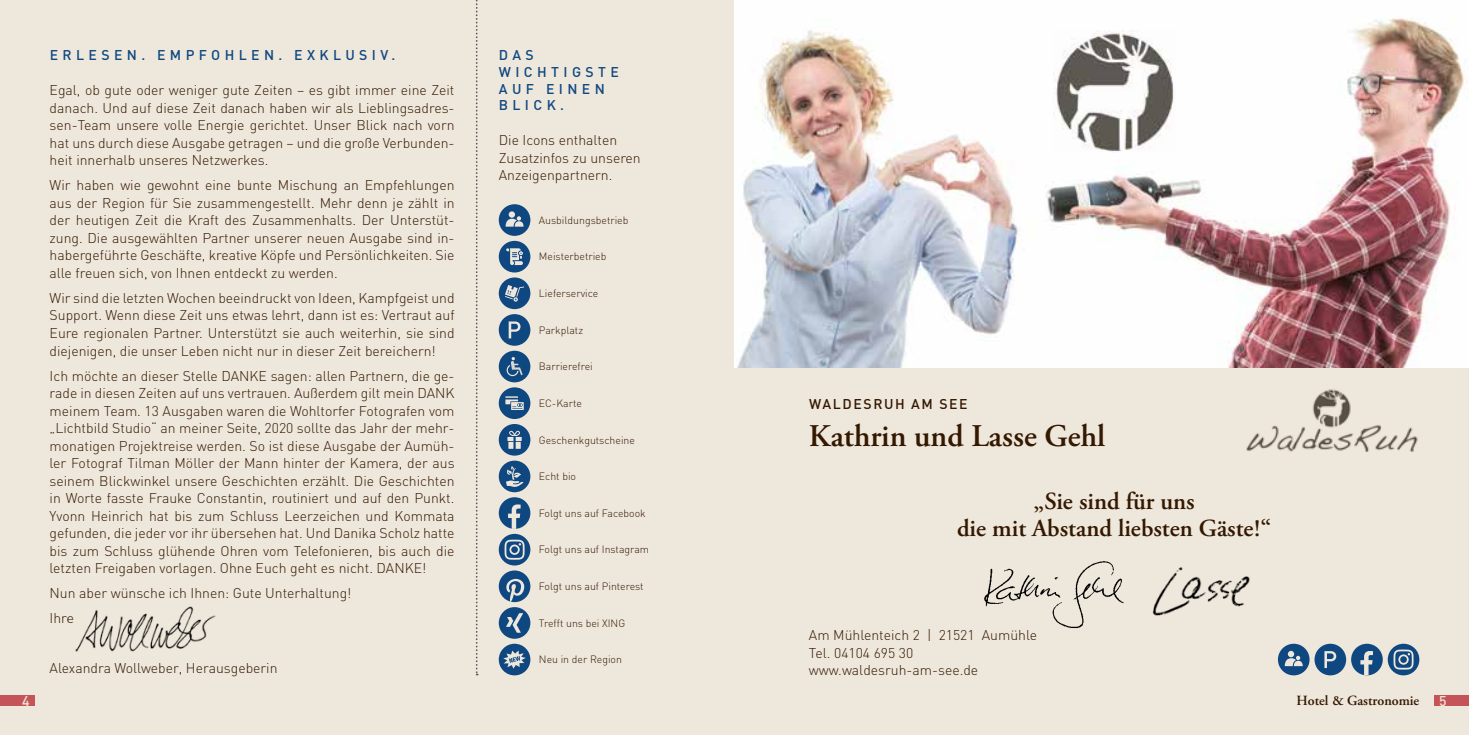
<style>
.page{position:relative;width:1469px;height:735px;background:#fff}
.page>*{position:absolute;margin:0;border:0;box-sizing:border-box;transform-origin:0 0}
.t1{font:600 31.5px "Adobe Garamond Pro";color:#341800}
.t2{font:600 24.5px/26.2px "Adobe Garamond Pro";color:#341800;text-align:center}
.t3{font:300 14px/17.5px "DIN";color:#341800;text-align:justify}
.t4{font:500 14px/16.6px "DIN";letter-spacing:.315em;color:#0f4881}
.t5{font:600 14px "Adobe Garamond Pro";color:#341800}
.t6{font:500 14px "DIN";letter-spacing:.115em;color:#341800}
.t7{font:500 14px "DIN";color:#eee7dc}
.t8{font:300 10.5px "DIN";color:#341800}
</style>
<div class="page">
<div style="left:0;top:0;width:749px;height:734px;background:#eee7dc"></div>
<div style="left:719px;top:0;width:749px;height:734px;background:#eee7dc"></div>
<div style="left:1434px;top:694px;width:34px;height:11px;background:#c55459"></div>
<img style="left:1246px;top:389px;width:172px;height:62px">
<img style="left:984px;top:561px;width:140px;height:67px">
<img style="left:734px;top:0;width:734px;height:367px">
<img style="left:1053px;top:31px;width:122px;height:122px">
<svg style="left:1277px;top:643px;width:32px;height:32px"></svg>
<svg style="left:1287px;top:650px;width:7px;height:6px"></svg>
<svg style="left:1284px;top:655px;width:18px;height:10px"></svg>
<div style="left:1314px;top:643px;width:32px;height:32px;background:#0f4881;border-radius:50%"></div>
<svg style="left:1324px;top:651px;width:12px;height:16px"></svg>
<div style="left:1351px;top:643px;width:31px;height:32px;background:#0f4881;border-radius:50%"></div>
<svg style="left:1360px;top:651px;width:12px;height:24px"></svg>
<svg style="left:1387px;top:643px;width:32px;height:32px"></svg>
<svg style="left:1393px;top:649px;width:20px;height:20px"></svg>
<img style="left:1152px;top:567px;width:98px;height:49px">
<img style="left:75px;top:606px;width:141px;height:46px">
<div style="left:499px;top:204px;width:31px;height:32px;background:#0f4881;border-radius:50%"></div>
<div style="left:508px;top:211px;width:7px;height:6px;background:#eee7dc;border-radius:50%"></div>
<svg style="left:505px;top:216px;width:18px;height:10px"></svg>
<div style="left:499px;top:277px;width:31px;height:32px;background:#0f4881;border-radius:50%"></div>
<svg style="left:505px;top:285px;width:19px;height:16px"></svg>
<div style="left:499px;top:350px;width:31px;height:32px;background:#0f4881;border-radius:50%"></div>
<svg style="left:506px;top:357px;width:16px;height:19px"></svg>
<div style="left:499px;top:387px;width:31px;height:32px;background:#0f4881;border-radius:50%"></div>
<svg style="left:505px;top:396px;width:19px;height:14px"></svg>
<div style="left:499px;top:241px;width:31px;height:31px;background:#0f4881;border-radius:50%"></div>
<svg style="left:506px;top:248px;width:17px;height:17px"></svg>
<div style="left:499px;top:314px;width:31px;height:31px;background:#0f4881;border-radius:50%"></div>
<svg style="left:508px;top:321px;width:12px;height:17px"></svg>
<div style="left:499px;top:570px;width:31px;height:31px;background:#0f4881;border-radius:50%"></div>
<svg style="left:506px;top:578px;width:18px;height:24px"></svg>
<div style="left:499px;top:497px;width:31px;height:31px;background:#0f4881;border-radius:50%"></div>
<svg style="left:508px;top:504px;width:12px;height:24px"></svg>
<svg style="left:499px;top:533px;width:31px;height:32px"></svg>
<svg style="left:504px;top:539px;width:20px;height:20px"></svg>
<div style="left:499px;top:643px;width:31px;height:32px;background:#0f4881;border-radius:50%"></div>
<svg style="left:503px;top:650px;width:23px;height:18px"></svg>
<div style="left:499px;top:460px;width:31px;height:32px;background:#0f4881;border-radius:50%"></div>
<svg style="left:506px;top:466px;width:17px;height:20px"></svg>
<div style="left:499px;top:424px;width:31px;height:31px;background:#0f4881;border-radius:50%"></div>
<svg style="left:507px;top:430px;width:14px;height:18px"></svg>
<div style="left:499px;top:606px;width:31px;height:32px;background:#0f4881;border-radius:50%"></div>
<svg style="left:506px;top:613px;width:17px;height:19px"></svg>
<div style="left:0;top:694px;width:35px;height:11px;background:#c55459"></div>
<svg style="left:476px;top:0;width:1px;height:675px"></svg>
<p class="t7" style="left:22px;top:691px;width:9px">4</p>
<p class="t4" style="left:50px;top:46px;width:347px">ERLESEN. EMPFOHLEN. EXKLUSIV.</p>
<p class="t3" style="left:50px;top:81px;width:406px">Egal, ob gute oder weniger gute Zeiten – es gibt immer eine Zeit danach. Und auf diese Zeit danach haben wir als Lieblingsadres&shy;sen-Team unsere volle Energie gerichtet. Unser Blick nach vorn hat uns durch diese Ausgabe getragen – und die große Verbunden&shy;heit innerhalb unseres Netzwerkes.</p>
<p class="t3" style="left:50px;top:176px;width:406px">Wir haben wie gewohnt eine bunte Mischung an Empfehlungen aus der Region für Sie zusammengestellt. Mehr denn je zählt in der heutigen Zeit die Kraft des Zusammenhalts. Der Unterstüt&shy;zung. Die ausgewählten Partner unserer neuen Ausgabe sind in&shy;habergeführte Geschäfte, kreative Köpfe und Persönlichkeiten. Sie alle freuen sich, von Ihnen entdeckt zu werden.</p>
<p class="t3" style="left:50px;top:289px;width:406px">Wir sind die letzten Wochen beeindruckt von Ideen, Kampfgeist und Support. Wenn diese Zeit uns etwas lehrt, dann ist es: Vertraut auf Eure regionalen Partner. Unterstützt sie auch weiterhin, sie sind diejenigen, die unser Leben nicht nur in dieser Zeit bereichern!</p>
<p class="t3" style="left:50px;top:366px;width:406px">Ich möchte an dieser Stelle DANKE sagen: allen Partnern, die ge&shy;rade in diesen Zeiten auf uns vertrauen. Außerdem gilt mein DANK meinem Team. 13 Ausgaben waren die Wohltorfer Fotografen vom „Lichtbild Studio“ an meiner Seite, 2020 sollte das Jahr der mehr&shy;monatigen Projektreise werden. So ist diese Ausgabe der Aumüh&shy;ler Fotograf Tilman Möller der Mann hinter der Kamera, der aus seinem Blickwinkel unsere Geschichten erzählt. Die Geschichten in Worte fasste Frauke Constantin, routiniert und auf den Punkt.<br>Yvonn Heinrich hat bis zum Schluss Leerzeichen und Kommata gefunden, die jeder vor ihr übersehen hat. Und Danika Scholz hatte bis zum Schluss glühende Ohren vom Telefonieren, bis auch die letzten Freigaben vorlagen. Ohne Euch geht es nicht. DANKE!</p>
<p class="t3" style="left:50px;top:580px;width:303px;line-height:25px">Nun aber wünsche ich Ihnen: Gute Unterhaltung!<br>Ihre</p>
<p class="t3" style="left:50px;top:658px;width:229px">Alexandra Wollweber, Herausgeberin</p>
<p class="t4" style="left:499px;top:46px;width:121px">DAS<br>WICHTIGSTE<br>AUF EINEN<br>BLICK.</p>
<p class="t3" style="left:499px;top:131px;width:143px;text-align:left">Die Icons enthalten<br>Zusatzinfos zu unseren<br>Anzeigenpartnern.</p>
<p class="t8" style="left:539px;top:213px;width:91px">Ausbildungsbetrieb</p>
<p class="t8" style="left:539px;top:250px;width:69px">Meisterbetrieb</p>
<p class="t8" style="left:539px;top:286px;width:61px">Lieferservice</p>
<p class="t8" style="left:539px;top:323px;width:46px">Parkplatz</p>
<p class="t8" style="left:539px;top:360px;width:55px">Barrierefrei</p>
<p class="t8" style="left:539px;top:396px;width:44px">EC-Karte</p>
<p class="t8" style="left:539px;top:433px;width:97px">Geschenkgutscheine</p>
<p class="t8" style="left:539px;top:469px;width:39px">Echt bio</p>
<p class="t8" style="left:539px;top:506px;width:108px">Folgt uns auf Facebook</p>
<p class="t8" style="left:539px;top:543px;width:112px">Folgt uns auf Instagram</p>
<p class="t8" style="left:539px;top:579px;width:106px">Folgt uns auf Pinterest</p>
<p class="t8" style="left:539px;top:616px;width:88px">Trefft uns bei XING</p>
<p class="t8" style="left:539px;top:652px;width:85px">Neu in der Region</p>
<p class="t6" style="left:809px;top:395px;width:160px">WALDESRUH AM SEE</p>
<h1 class="t1" style="left:809px;top:417px;width:298px">Kathrin und Lasse Gehl</h1>
<h2 class="t2" style="left:957px;top:488px;width:316px">„Sie sind für uns<br>die mit Abstand liebsten Gäste!“</h2>
<p class="t3" style="left:809px;top:626px;width:229px;text-align:left">Am Mühlenteich 2 | 21521 Aumühle<br>Tel. 04104 695 30 www.waldesruh-am-see.de</p>
<p class="t5" style="left:1296px;top:692px;width:124px">Hotel &amp; Gastronomie</p>
<p class="t7" style="left:1439px;top:691px;width:9px">5</p>
</div>
